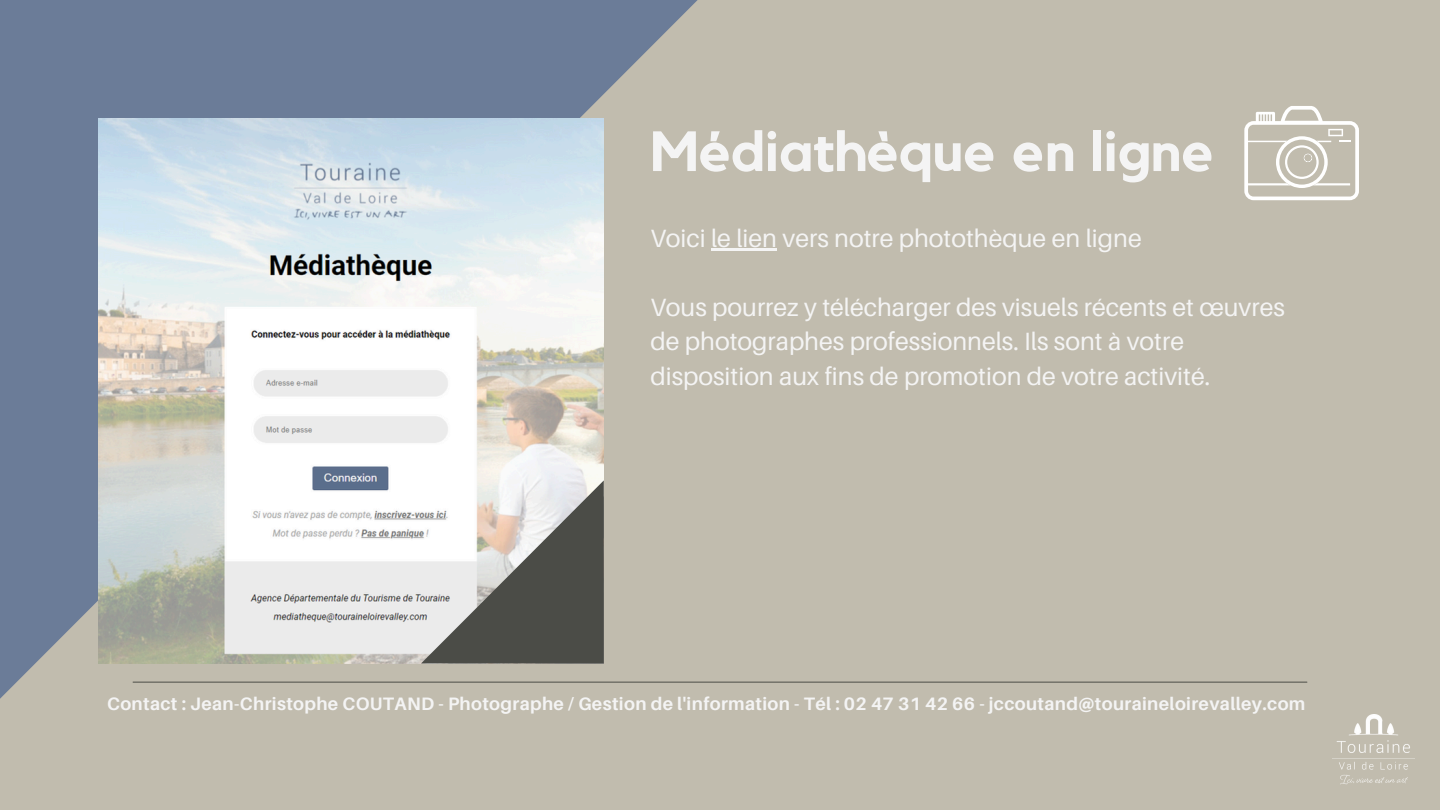
<style>
.page{position:relative;width:1440px;height:810px;background:#c1bcae}
.page>*{position:absolute;margin:0;border:0;box-sizing:border-box;transform-origin:0 0}
.t1{font:700 56px "Kollektif";color:#f4f4f4}
.t2{font:25px/34.5px "Aileron";color:#f4f4f4}
.t3{font:700 18px "Aileron";letter-spacing:.02em;color:#f4f4f4}
</style>
<div class="page">
<svg style="left:0;top:0;width:703px;height:699px;fill:#6b7c98"></svg>
<hr style="left:133px;top:682px;width:1174px;height:1px;background:#4b4c47">
<img style="left:99px;top:118px;width:505px;height:546px">
<svg style="left:421px;top:480px;width:183px;height:183px"></svg>
<img style="left:1332px;top:714px;width:83px;height:71px">
<svg style="left:1244px;top:106px;width:115px;height:94px"></svg>
<hr style="left:711px;top:248px;width:66px;height:2px;background:#f4f4f4">
<h2 class="t1" style="left:650px;top:126px;width:566px">Médiathèque en ligne</h2>
<h1 class="t2" style="left:650px;top:220px;width:493px">Voici le lien vers notre photothèque en ligne</h1>
<h2 class="t2" style="left:650px;top:289px;width:636px">Vous pourrez y télécharger des visuels récents et œuvres de photographes professionnels. Ils sont à votre disposition aux fins de promotion de votre activité.</h2>
<p class="t3" style="left:107px;top:692px;width:1200px">Contact : Jean-Christophe COUTAND - Photographe / Gestion de l'information - Tél : 02 47 31 42 66 - jccoutand@touraineloirevalley.com</p>
</div>
